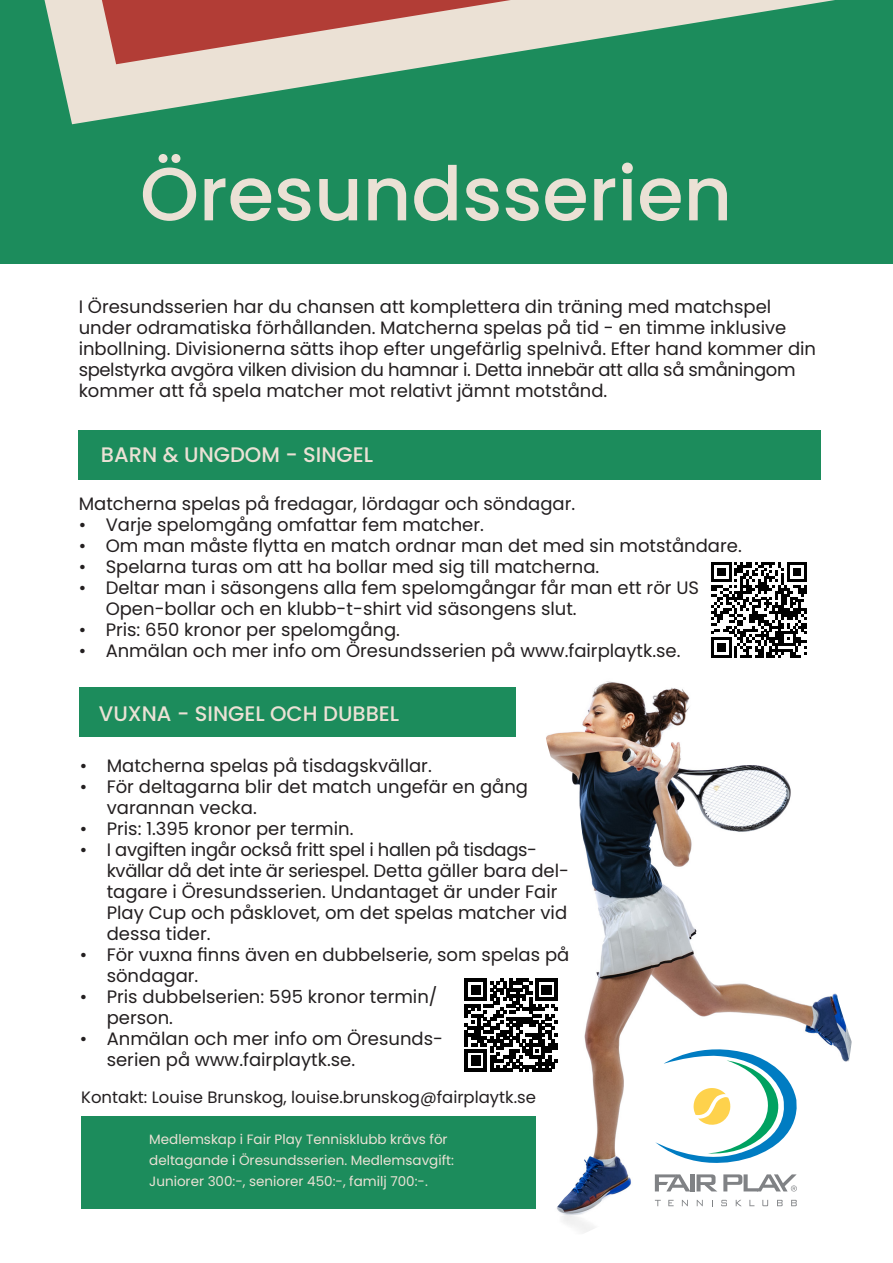
<style>
.page{position:relative;width:893px;height:1263px;background:#fff}
.page>*{position:absolute;margin:0;border:0;box-sizing:border-box;transform-origin:0 0}
.t1{font:500 75px "Poppins";color:#ebe1d5}
.t2{font:500 21px "Poppins";color:#ebe1d5}
.t3{font:18px/21px "Poppins";color:#231f20}
.t4{font:16.5px "Poppins";color:#231f20}
.t5{font:13.5px/21px "Poppins";color:#ebe1d5}
.s1{color:#fff}
</style>
<div class="page">
<svg style="left:118px;top:0;width:717px;height:130px;background:#8aa086"></svg>
<svg style="left:0;top:0;width:118px;height:130px;background:#7bad8f"></svg>
<div style="left:0;top:130px;width:893px;height:134px;background:#1c8c5c"></div>
<div style="left:446px;top:80px;width:447px;height:93px;background:#1c8c5c"></div>
<div style="left:778px;top:54px;width:115px;height:94px;background:#1c8c5c"></div>
<div style="left:79px;top:430px;width:742px;height:50px;background:#1c8c5c"></div>
<div style="left:79px;top:687px;width:437px;height:50px;background:#1c8c5c"></div>
<svg style="left:711px;top:562px;width:96px;height:96px"></svg>
<svg style="left:464px;top:978px;width:80px;height:94px"></svg>
<div style="left:81px;top:1116px;width:455px;height:93px;background:#1c8c5c"></div>
<img style="left:544px;top:681px;width:308px;height:552px">
<p class="t1" style="left:140px;top:151px;width:594px">Öresundsserien</p>
<p class="t3" style="left:79px;top:297px;width:739px">I Öresundsserien har du chansen att komplettera din träning med matchspel under odramatiska förhållanden. Matcherna spelas på tid - en timme inklusive inbollning. Divisionerna sätts ihop efter ungefärlig spelnivå. Efter hand kommer din spelstyrka avgöra vilken division du hamnar i. Detta innebär att alla så småningom kommer att få spela matcher mot relativt jämnt motstånd.</p>
<p class="t2" style="left:101px;top:442px;width:274px">BARN &amp; UNGDOM - SINGEL</p>
<p class="t3" style="left:79px;top:494px;width:498px">Matcherna spelas på fredagar, lördagar och söndagar.</p>
<p class="t3" style="left:79px;top:515px;width:407px">• Varje spelomgång omfattar fem matcher.</p>
<p class="t3" style="left:79px;top:536px;width:665px">• Om man måste flytta en match ordnar man det med sin motståndare.</p>
<p class="t3" style="left:79px;top:557px;width:522px">• Spelarna turas om att ha bollar med sig till matcherna.</p>
<p class="t3" style="left:106px;top:578px;width:595px;text-indent:-27px">• Deltar man i säsongens alla fem spelomgångar får man ett rör US<br>Open-bollar och en klubb-t-shirt vid säsongens slut.</p>
<p class="t3" style="left:79px;top:620px;width:323px">• Pris: 650 kronor per spelomgång.</p>
<p class="t3" style="left:79px;top:641px;width:603px">• Anmälan och mer info om Öresundsserien på www.fairplaytk.se.</p>
<p class="t2" style="left:99px;top:701px;width:302px">VUXNA - SINGEL OCH DUBBEL</p>
<p class="t3" style="left:80px;top:755px;width:354px">• Matcherna spelas på tisdagskvällar.</p>
<p class="t3" style="left:107px;top:776px;width:423px;text-indent:-27px">• För deltagarna blir det match ungefär en gång varannan vecka.</p>
<p class="t3" style="left:80px;top:818px;width:275px">• Pris: 1.395 kronor per termin.</p>
<p class="t3" style="left:107px;top:839px;width:464px;text-indent:-27px">• I avgiften ingår också fritt spel i hallen på tisdags&shy;kvällar då det inte är seriespel. Detta gäller bara del&shy;tagare i Öresundsserien. Undantaget är under Fair Play Cup och påsklovet, om det spelas matcher vid dessa tider.</p>
<p class="t3" style="left:107px;top:944px;width:464px;text-indent:-27px">• För vuxna finns även en dubbelserie, som spelas på söndagar.</p>
<p class="t3" style="left:107px;top:986px;width:332px;text-indent:-27px">• Pris dubbelserien: 595 kronor termin/ person.</p>
<p class="t3" style="left:107px;top:1028px;width:338px;text-indent:-27px">• Anmälan och mer info om Öresunds&shy;serien på www.fairplaytk.se.</p>
<p class="t4" style="left:81px;top:1088px;width:456px">Kontakt: Louise Brunskog, louise.brunskog@fairplaytk.se</p>
<p class="t5" style="left:149px;top:1129px;width:306px">Medlemskap i Fair Play Tennisklubb krävs för deltagande <span class="s1">i</span> Öresundsserien. Medlemsavgift:<br>Juniorer 300:-, seniorer 450:-, familj 700:-.</p>
</div>
